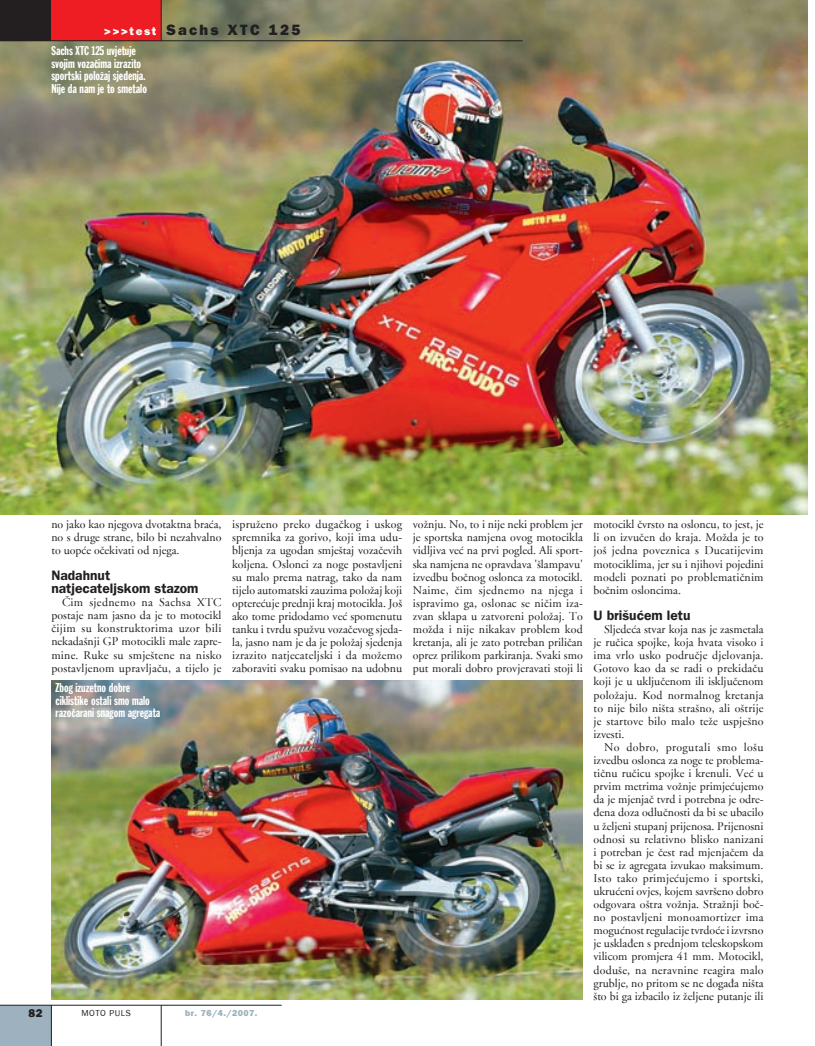
<style>
.page{position:relative;width:815px;height:1046px;background:#fff}
.page>*{position:absolute;margin:0;border:0;box-sizing:border-box;transform-origin:0 0}
.t1{font:800 15px "Franklin Gothic";letter-spacing:.15em;color:#231f20}
.t2{font:13.75px/13.1px "Franklin Gothic Demi";color:#231f20}
.t3{font:12.5px/12.5px "Franklin Gothic Extra Cond";color:#fff}
.t4{font:11.88px/13.1px "Adobe Garamond";color:#231f20;text-align:justify}
.t5{font:800 11.25px "Franklin Gothic";color:#fff}
.t6{font:800 11.25px "Franklin Gothic";color:#231f20}
.t7{font:800 8.75px "Franklin Gothic";letter-spacing:.05em;color:#9db2be}
.t8{font:8.75px "Franklin Gothic";letter-spacing:.05em;color:#231f20}
</style>
<div class="page">
<img style="left:51px;top:680px;width:532px;height:319px">
<img style="left:0;top:0;width:808px;height:514px">
<div style="left:0;top:1005px;width:51px;height:40px;background:#9db2be"></div>
<div style="left:0;top:0;width:51px;height:41px;background:#231f20"></div>
<div style="left:51px;top:0;width:110px;height:41px;background:#ee1d23"></div>
<hr style="left:0;top:41px;width:523px;height:1px;background:#231f20">
<hr style="left:161px;top:0;width:1px;height:41px;background:#231f20">
<hr style="left:51px;top:1005px;width:1px;height:40px;background:#231f20">
<hr style="left:161px;top:1005px;width:1px;height:40px;background:#231f20">
<hr style="left:0;top:1004px;width:282px;height:1px;background:#231f20">
<p class="t5" style="left:104px;top:27px;width:54px">&gt;&gt;&gt;test</p>
<p class="t3" style="left:51px;top:45px;width:97px">Sachs XTC 125 uvjetuje svojim vozačima izrazito sportski položaj sjedenja.<br>Nije da nam je to smetalo</p>
<p class="t1" style="left:166px;top:24px;width:136px">Sachs XTC 125</p>
<p class="t4" style="left:51px;top:518px;width:172px">no jako kao njegova dvotaktna braća, no s druge strane, bilo bi nezahvalno to uopće očekivati od njega.</p>
<p class="t2" style="left:51px;top:569px;width:149px">Nadahnut natjecateljskom stazom</p>
<p class="t4" style="left:51px;top:597px;width:172px;text-indent:11px">Čim sjednemo na Sachsa XTC postaje nam jasno da je to motocikl čijim su konstruktorima uzor bili nekadašnji GP motocikli male zapre&shy;mine. Ruke su smještene na nisko postavljenom upravljaču, a tijelo je</p>
<p class="t3" style="left:56px;top:682px;width:106px">Zbog izuzetno dobre ciklistike ostali smo malo razočarani snagom agregata</p>
<p class="t4" style="left:232px;top:519px;width:172px">ispruženo preko dugačkog i uskog spremnika za gorivo, koji ima udu&shy;bljenja za ugodan smještaj vozačevih koljena. Oslonci za noge postavljeni su malo prema natrag, tako da nam tijelo automatski zauzima položaj koji opterećuje prednji kraj motocikla. Još ako tome pridodamo već spomenutu tanku i tvrdu spužvu vozačevog sjeda&shy;la, jasno nam je da je položaj sjedenja izrazito natjecateljski i da možemo zaboraviti svaku pomisao na udobnu</p>
<p class="t4" style="left:413px;top:519px;width:172px">vožnju. No, to i nije neki problem jer je sportska namjena ovog motocikla vidljiva već na prvi pogled. Ali sport&shy;ska namjena ne opravdava 'šlampavu' izvedbu bočnog oslonca za motocikl.<br>Naime, čim sjednemo na njega i ispravimo ga, oslonac se ničim iza&shy;zvan sklapa u zatvoreni položaj. To možda i nije nikakav problem kod kretanja, ali je zato potreban priličan oprez prilikom parkiranja. Svaki smo put morali dobro provjeravati stoji li</p>
<p class="t4" style="left:593px;top:519px;width:172px">motocikl čvrsto na osloncu, to jest, je li on izvučen do kraja. Možda je to još jedna poveznica s Ducatijevim motociklima, jer su i njihovi pojedini modeli poznati po problematičnim bočnim osloncima.</p>
<p class="t2" style="left:594px;top:609px;width:99px">U brišućem letu</p>
<p class="t4" style="left:594px;top:623px;width:172px;text-indent:11px">Sljedeća stvar koja nas je zasmetala je ručica spojke, koja hvata visoko i ima vrlo usko područje djelovanja.<br>Gotovo kao da se radi o prekidaču koji je u uključenom ili isključenom položaju. Kod normalnog kretanja to nije bilo ništa strašno, ali oštrije je startove bilo malo teže uspješno izvesti.</p>
<p class="t4" style="left:593px;top:741px;width:172px;text-indent:11px">No dobro, progutali smo lošu izvedbu oslonca za noge te problema&shy;tičnu ručicu spojke i krenuli. Već u prvim metrima vožnje primjećujemo da je mjenjač tvrd i potrebna je odre&shy;đena doza odlučnosti da bi se ubacilo u željeni stupanj prijenosa. Prijenosni odnosi su relativno blisko nanizani i potreban je čest rad mjenjačem da bi se iz agregata izvukao maksimum.<br>Isto tako primjećujemo i sportski, ukrućeni ovjes, kojem savršeno dobro odgovara oštra vožnja. Stražnji boč&shy;no postavljeni monoamortizer ima mogućnost regulacije tvrdoće i izvrsno je usklađen s prednjom teleskopskom vilicom promjera 41 mm. Motocikl, doduše, na neravnine reagira malo grublje, no pritom se ne događa ništa što bi ga izbacilo iz željene putanje ili</p>
<p class="t6" style="left:28px;top:1008px;width:16px">82</p>
<p class="t8" style="left:82px;top:1010px;width:51px">MOTO PULS</p>
<p class="t7" style="left:185px;top:1010px;width:74px">br. 76/4./2007.</p>
</div>
